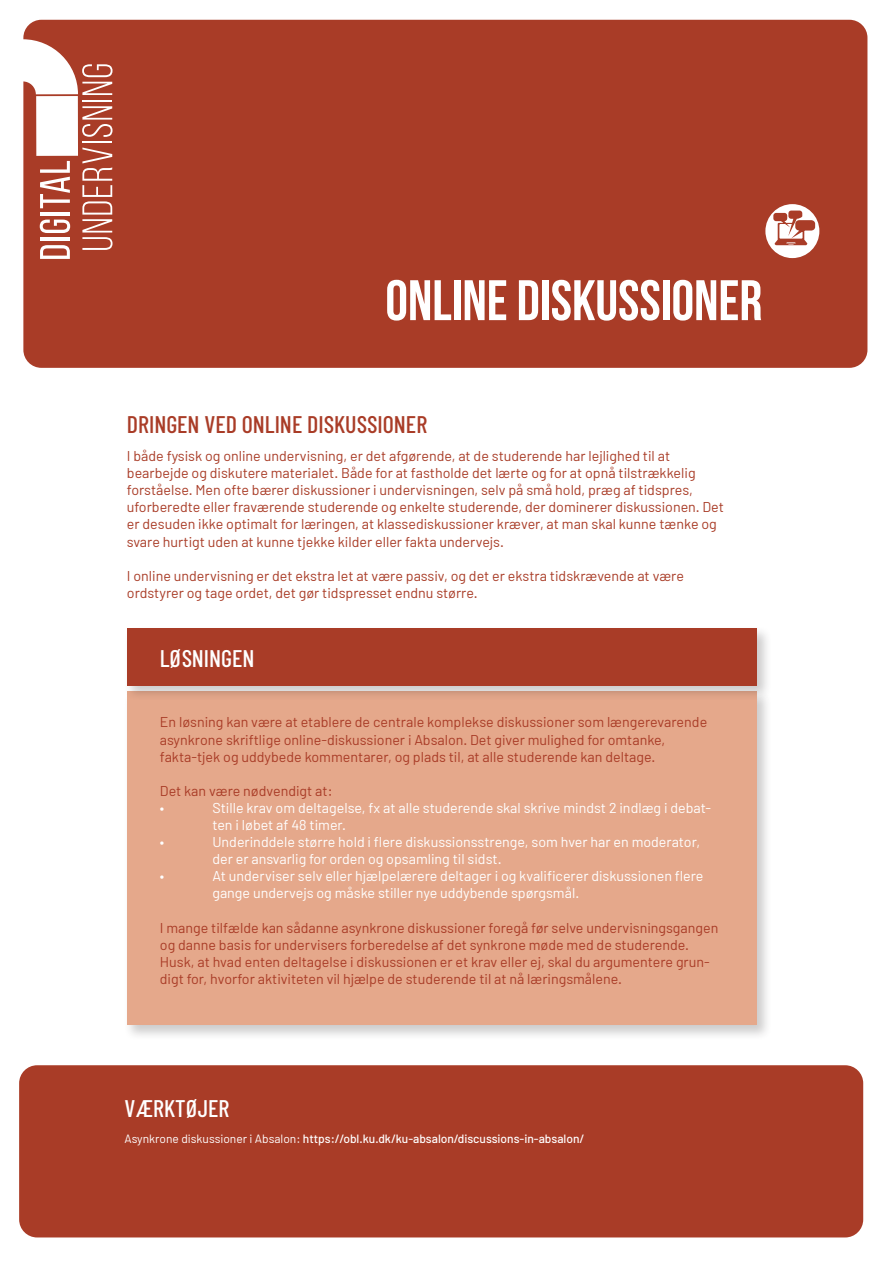
<style>
.page{position:relative;width:893px;height:1263px;background:#fff}
.page>*{position:absolute;margin:0;border:0;box-sizing:border-box;transform-origin:0 0}
.t1{font:700 57px "Bebas Neue";color:#fff}
.t2{font:500 24px "Barlow Condensed";color:#a93c27}
.t3{font:500 24px "Barlow Condensed";color:#fff}
.t4{font:14.25px/17.1px "Barlow";color:#a93c27}
.t5{font:14.25px/17.1px "Barlow";color:#fff}
.t6{font:500 12px "Barlow";color:#fff}
.s1{font-weight:400}
</style>
<div class="page">
<div style="left:23px;top:20px;width:844px;height:348px;background:#a93c27;border-radius:18px"></div>
<div style="left:19px;top:1065px;width:844px;height:172px;background:#a93c27;border-radius:18px"></div>
<svg style="left:82px;top:148px;width:31px;height:102px"></svg>
<hr style="left:82px;top:141px;width:30px;height:2px;background:#fff">
<svg style="left:82px;top:106px;width:31px;height:31px"></svg>
<hr style="left:82px;top:100px;width:30px;height:2px;background:#fff">
<svg style="left:40px;top:245px;width:30px;height:14px"></svg>
<hr style="left:40px;top:237px;width:30px;height:4px;background:#fff">
<svg style="left:40px;top:220px;width:30px;height:13px"></svg>
<hr style="left:40px;top:212px;width:30px;height:3px;background:#fff">
<svg style="left:40px;top:161px;width:30px;height:47px"></svg>
<svg style="left:23px;top:39px;width:90px;height:56px"></svg>
<div style="left:36px;top:96px;width:42px;height:60px;background:#fff"></div>
<div style="left:124px;top:689px;width:648px;height:351px;background:#231f20;opacity:.23"></div>
<div style="left:127px;top:692px;width:630px;height:333px;background:#e5a88b"></div>
<div style="left:124px;top:625px;width:648px;height:76px;background:#231f20;opacity:.23"></div>
<div style="left:127px;top:628px;width:630px;height:58px;background:#a93c27"></div>
<div style="left:765px;top:204px;width:54px;height:54px;background:#fff;border-radius:50%"></div>
<svg style="left:773px;top:211px;width:42px;height:34px"></svg>
<p class="t1" style="left:385px;top:269px;width:378px">ONLINE DISKUSSIONER</p>
<p class="t2" style="left:127px;top:410px;width:302px">DRINGEN VED ONLINE DISKUSSIONER</p>
<p class="t4" style="left:127px;top:447px;width:598px">I både fysisk og online undervisning, er det afgørende, at de studerende har lejlighed til at bearbejde og diskutere materialet. Både for at fastholde det lærte og for at opnå tilstrækkelig forståelse. Men ofte bærer diskussioner i undervisningen, selv på små hold, præg af tidspres, uforberedte eller fraværende studerende og enkelte studerende, der dominerer diskussionen. Det er desuden ikke optimalt for læringen, at klassediskussioner kræver, at man skal kunne tænke og svare hurtigt uden at kunne tjekke kilder eller fakta undervejs.</p>
<p class="t4" style="left:127px;top:567px;width:559px">I online undervisning er det ekstra let at være passiv, og det er ekstra tidskrævende at være ordstyrer og tage ordet, det gør tidspresset endnu større.</p>
<p class="t3" style="left:160px;top:643px;width:96px">LØSNINGEN</p>
<p class="t4" style="left:160px;top:713px;width:549px">En løsning kan være at etablere de centrale komplekse diskussioner som længerevarende asynkrone skriftlige online-diskussioner i Absalon. Det giver mulighed for omtanke,</p>
<p class="t4" style="left:160px;top:747px;width:497px">fakta-tjek og uddybede kommentarer, og plads til, at alle studerende kan deltage.</p>
<p class="t4" style="left:160px;top:782px;width:174px">Det kan være nødvendigt at:</p>
<p class="t5" style="left:160px;top:799px;width:6px">•</p>
<p class="t5" style="left:212px;top:799px;width:500px">Stille krav om deltagelse, fx at alle studerende skal skrive mindst 2 indlæg i debat&shy;ten i løbet af 48 timer.</p>
<p class="t5" style="left:160px;top:833px;width:6px">•</p>
<p class="t5" style="left:212px;top:833px;width:489px">Underinddele større hold i flere diskussionsstrenge, som hver har en moderator, der er ansvarlig for orden og opsamling til sidst.</p>
<p class="t5" style="left:160px;top:867px;width:6px">•</p>
<p class="t5" style="left:212px;top:867px;width:493px">At underviser selv eller hjælpelærere deltager i og kvalificerer diskussionen flere gange undervejs og måske stiller nye uddybende spørgsmål.</p>
<p class="t4" style="left:160px;top:918px;width:560px">I mange tilfælde kan sådanne asynkrone diskussioner foregå før selve undervisningsgangen og danne basis for undervisers forberedelse af det synkrone møde med de studerende.</p>
<p class="t4" style="left:160px;top:953px;width:551px">Husk, at hvad enten deltagelse i diskussionen er et krav eller ej, skal du argumentere grun&shy;digt for, hvorfor aktiviteten vil hjælpe de studerende til at nå læringsmålene.</p>
<p class="t3" style="left:125px;top:1093px;width:106px">VÆRKTØJER</p>
<p class="t6" style="left:125px;top:1131px;width:461px"><span class="s1">Asynkrone diskussioner i Absalon:</span> https://obl.ku.dk/ku-absalon/discussions-in-absalon/</p>
</div>
